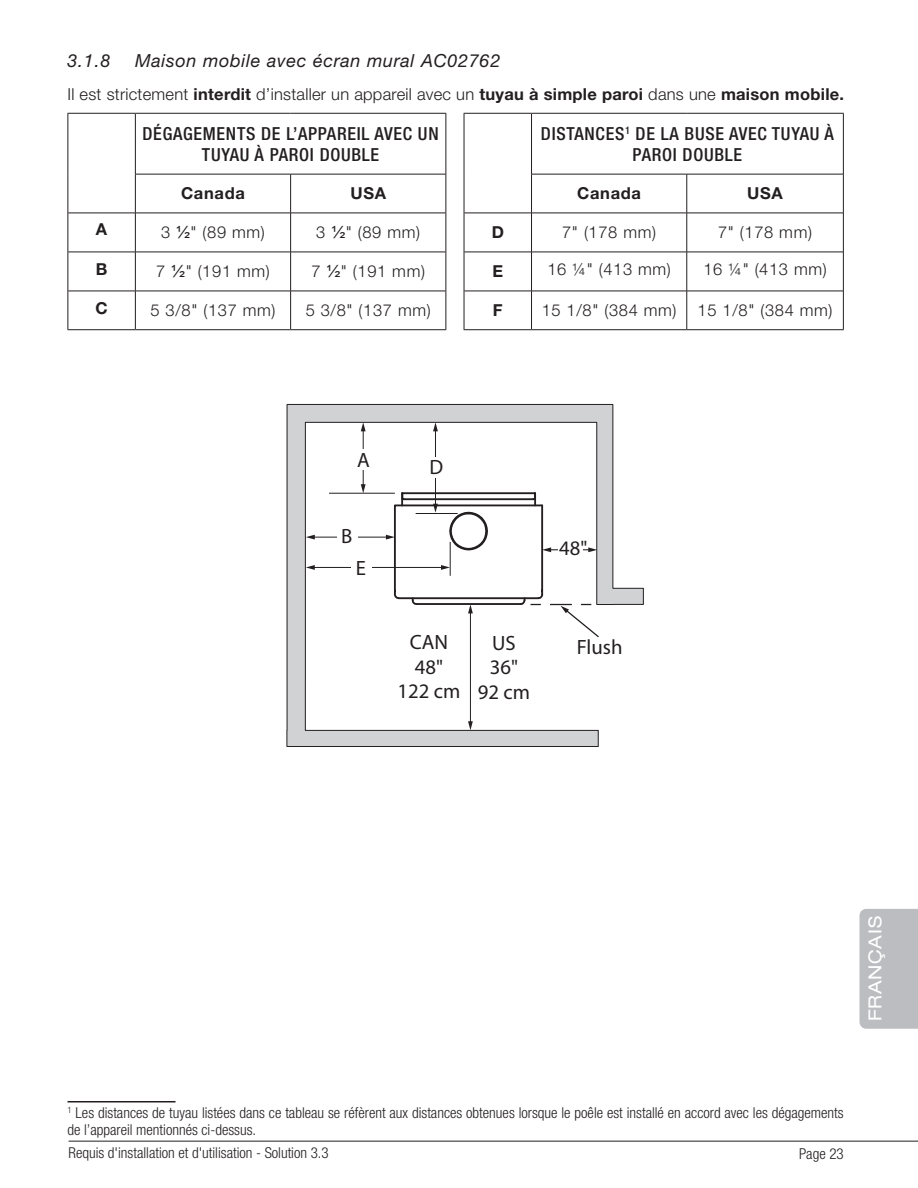
<style>
.page{position:relative;width:918px;height:1188px;background:#fff}
.page>*{position:absolute;margin:0;border:0;box-sizing:border-box;transform-origin:0 0}
.t1{font:20.7px/24.9px "Myriad Pro";color:#231f20;text-align:center}
.t2{font:500 condensed 18px/21px "Helvetica Neue LT Std";letter-spacing:.04em;color:#231f20;text-align:center}
.t3{font:italic 18px "Helvetica Neue LT Std";letter-spacing:.04em;color:#231f20}
.t4{font:expanded 18px "Helvetica Neue LT Std";letter-spacing:.04em;color:#fff}
.t5{font:300 16.5px "Helvetica Neue LT Std";letter-spacing:.015em;color:#231f20}
.t6{font:700 16.5px "Helvetica Neue LT Std";letter-spacing:.04em;color:#231f20}
.t7{font:300 condensed 15px/16.5px "Helvetica Neue LT Std";color:#231f20}
.s1{font-weight:700}
.s2{font-family:"Arial";font-weight:400}
</style>
<div class="page">
<hr style="left:69px;top:1141px;width:849px;height:1px;background:#231f20">
<div style="left:859px;top:909px;width:59px;height:120px;background:#bbbdc1"></div>
<hr style="left:135px;top:114px;width:1px;height:60px;background:#231f20">
<hr style="left:135px;top:174px;width:156px;height:1px;background:#231f20">
<hr style="left:135px;top:174px;width:1px;height:39px;background:#231f20">
<hr style="left:291px;top:174px;width:155px;height:1px;background:#231f20">
<hr style="left:290px;top:174px;width:1px;height:39px;background:#231f20">
<hr style="left:68px;top:213px;width:67px;height:1px;background:#231f20">
<hr style="left:135px;top:213px;width:156px;height:1px;background:#231f20">
<hr style="left:135px;top:213px;width:1px;height:39px;background:#231f20">
<hr style="left:291px;top:213px;width:155px;height:1px;background:#231f20">
<hr style="left:290px;top:213px;width:1px;height:39px;background:#231f20">
<hr style="left:464px;top:213px;width:68px;height:1px;background:#231f20">
<hr style="left:531px;top:213px;width:1px;height:39px;background:#231f20">
<hr style="left:687px;top:213px;width:1px;height:39px;background:#231f20">
<hr style="left:68px;top:252px;width:67px;height:1px;background:#231f20">
<hr style="left:135px;top:252px;width:156px;height:1px;background:#231f20">
<hr style="left:135px;top:252px;width:1px;height:39px;background:#231f20">
<hr style="left:291px;top:252px;width:155px;height:1px;background:#231f20">
<hr style="left:290px;top:252px;width:1px;height:39px;background:#231f20">
<hr style="left:464px;top:252px;width:68px;height:1px;background:#231f20">
<hr style="left:532px;top:252px;width:155px;height:1px;background:#231f20">
<hr style="left:687px;top:252px;width:156px;height:1px;background:#231f20">
<hr style="left:68px;top:291px;width:67px;height:1px;background:#231f20">
<hr style="left:135px;top:291px;width:156px;height:1px;background:#231f20">
<hr style="left:135px;top:291px;width:1px;height:38px;background:#231f20">
<hr style="left:291px;top:291px;width:155px;height:1px;background:#231f20">
<hr style="left:290px;top:291px;width:1px;height:38px;background:#231f20">
<hr style="left:464px;top:291px;width:68px;height:1px;background:#231f20">
<hr style="left:531px;top:291px;width:1px;height:38px;background:#231f20">
<hr style="left:687px;top:291px;width:1px;height:38px;background:#231f20">
<hr style="left:532px;top:113px;width:155px;height:1px;background:#231f20">
<hr style="left:687px;top:113px;width:157px;height:1px;background:#231f20">
<hr style="left:843px;top:114px;width:1px;height:60px;background:#231f20">
<hr style="left:843px;top:174px;width:1px;height:39px;background:#231f20">
<hr style="left:531px;top:114px;width:1px;height:60px;background:#231f20">
<hr style="left:135px;top:113px;width:156px;height:1px;background:#231f20">
<hr style="left:291px;top:113px;width:155px;height:1px;background:#231f20">
<hr style="left:446px;top:114px;width:1px;height:60px;background:#231f20">
<hr style="left:531px;top:174px;width:156px;height:1px;background:#231f20">
<hr style="left:531px;top:174px;width:1px;height:39px;background:#231f20">
<hr style="left:687px;top:174px;width:156px;height:1px;background:#231f20">
<hr style="left:687px;top:174px;width:1px;height:39px;background:#231f20">
<hr style="left:446px;top:174px;width:1px;height:39px;background:#231f20">
<hr style="left:532px;top:213px;width:155px;height:1px;background:#231f20">
<hr style="left:687px;top:213px;width:156px;height:1px;background:#231f20">
<hr style="left:531px;top:252px;width:1px;height:39px;background:#231f20">
<hr style="left:687px;top:252px;width:1px;height:39px;background:#231f20">
<hr style="left:532px;top:291px;width:155px;height:1px;background:#231f20">
<hr style="left:687px;top:291px;width:156px;height:1px;background:#231f20">
<hr style="left:446px;top:213px;width:1px;height:39px;background:#231f20">
<hr style="left:464px;top:213px;width:1px;height:39px;background:#231f20">
<hr style="left:843px;top:213px;width:1px;height:39px;background:#231f20">
<hr style="left:446px;top:252px;width:1px;height:39px;background:#231f20">
<hr style="left:464px;top:252px;width:1px;height:39px;background:#231f20">
<hr style="left:843px;top:252px;width:1px;height:39px;background:#231f20">
<hr style="left:446px;top:291px;width:1px;height:38px;background:#231f20">
<hr style="left:464px;top:291px;width:1px;height:38px;background:#231f20">
<hr style="left:843px;top:291px;width:1px;height:38px;background:#231f20">
<hr style="left:135px;top:329px;width:156px;height:1px;background:#231f20">
<hr style="left:291px;top:329px;width:155px;height:1px;background:#231f20">
<hr style="left:464px;top:329px;width:68px;height:1px;background:#231f20">
<hr style="left:532px;top:329px;width:155px;height:1px;background:#231f20">
<hr style="left:687px;top:329px;width:157px;height:1px;background:#231f20">
<hr style="left:68px;top:113px;width:67px;height:1px;background:#231f20">
<hr style="left:68px;top:114px;width:1px;height:60px;background:#231f20">
<hr style="left:68px;top:174px;width:1px;height:39px;background:#231f20">
<hr style="left:68px;top:213px;width:1px;height:39px;background:#231f20">
<hr style="left:68px;top:252px;width:1px;height:39px;background:#231f20">
<hr style="left:68px;top:291px;width:1px;height:38px;background:#231f20">
<hr style="left:68px;top:329px;width:67px;height:1px;background:#231f20">
<hr style="left:464px;top:113px;width:68px;height:1px;background:#231f20">
<hr style="left:464px;top:114px;width:1px;height:60px;background:#231f20">
<hr style="left:464px;top:174px;width:1px;height:39px;background:#231f20">
<svg style="left:286px;top:404px;width:358px;height:343px"></svg>
<svg style="left:386px;top:491px;width:214px;height:148px"></svg>
<div style="left:558px;top:537px;width:25px;height:25px;background:#fff"></div>
<hr style="left:68px;top:1101px;width:108px;height:1px;background:#231f20">
<p class="t3" style="left:68px;top:50px;width:44px">3.1.8</p>
<p class="t3" style="left:135px;top:50px;width:367px">Maison mobile avec écran mural AC02762</p>
<p class="t5" style="left:68px;top:84px;width:778px">Il est strictement <span class="s1">interdit</span> d’installer un appareil avec un <span class="s1">tuyau à simple paroi</span> dans une <span class="s1">maison mobile.</span></p>
<p class="t2" style="left:143px;top:123px;width:298px">DÉGAGEMENTS DE L’APPAREIL AVEC UN<br>TUYAU À PAROI DOUBLE</p>
<p class="t2" style="left:541px;top:123px;width:294px">DISTANCES<sup>1</sup> DE LA BUSE AVEC TUYAU À<br>PAROI DOUBLE</p>
<p class="t6" style="left:181px;top:183px;width:65px">Canada</p>
<p class="t6" style="left:350px;top:183px;width:37px">USA</p>
<p class="t6" style="left:577px;top:183px;width:65px">Canada</p>
<p class="t6" style="left:747px;top:183px;width:37px">USA</p>
<p class="t6" style="left:96px;top:219px;width:13px">A</p>
<p class="t5" style="left:161px;top:222px;width:105px">3 <span class="s2">½</span>" (89 mm)</p>
<p class="t5" style="left:316px;top:222px;width:105px">3 <span class="s2">½</span>" (89 mm)</p>
<p class="t6" style="left:492px;top:222px;width:14px">D</p>
<p class="t5" style="left:562px;top:222px;width:96px">7" (178 mm)</p>
<p class="t5" style="left:718px;top:222px;width:96px">7" (178 mm)</p>
<p class="t6" style="left:96px;top:258px;width:13px">B</p>
<p class="t5" style="left:156px;top:261px;width:115px">7 <span class="s2">½</span>" (191 mm)</p>
<p class="t5" style="left:311px;top:261px;width:115px">7 <span class="s2">½</span>" (191 mm)</p>
<p class="t6" style="left:492px;top:261px;width:12px">E</p>
<p class="t5" style="left:547px;top:259px;width:125px">16 ¼" (413 mm)</p>
<p class="t5" style="left:703px;top:259px;width:125px">16 ¼" (413 mm)</p>
<p class="t6" style="left:96px;top:297px;width:14px">C</p>
<p class="t5" style="left:150px;top:300px;width:127px">5 3/8" (137 mm)</p>
<p class="t5" style="left:306px;top:300px;width:127px">5 3/8" (137 mm)</p>
<p class="t6" style="left:493px;top:300px;width:11px">F</p>
<p class="t5" style="left:542px;top:300px;width:136px">15 1/8" (384 mm)</p>
<p class="t5" style="left:698px;top:300px;width:136px">15 1/8" (384 mm)</p>
<p class="t1" style="left:357px;top:447px;width:14px">A</p>
<p class="t1" style="left:341px;top:523px;width:13px">B</p>
<p class="t1" style="left:356px;top:555px;width:12px">E</p>
<p class="t1" style="left:429px;top:454px;width:15px">D</p>
<p class="t1" style="left:398px;top:629px;width:64px">CAN<br>48"<br>122 cm</p>
<p class="t1" style="left:478px;top:630px;width:54px">US<br>36"<br>92 cm</p>
<p class="t1" style="left:559px;top:535px;width:30px">48"</p>
<p class="t1" style="left:577px;top:635px;width:47px">Flush</p>
<p class="t4" style="left:864px;top:1021px;width:106px;rotate:-90deg">FRANÇAIS</p>
<p class="t7" style="left:67px;top:1105px;width:778px"><sup>1</sup> Les distances de tuyau listées dans ce tableau se réfèrent aux distances obtenues lorsque le poêle est installé en accord avec les dégagements de l’appareil mentionnés ci-dessus.</p>
<p class="t7" style="left:69px;top:1145px;width:262px">Requis d'installation et d'utilisation - Solution 3.3</p>
<p class="t7" style="left:799px;top:1145px;width:46px">Page 23</p>
</div>
